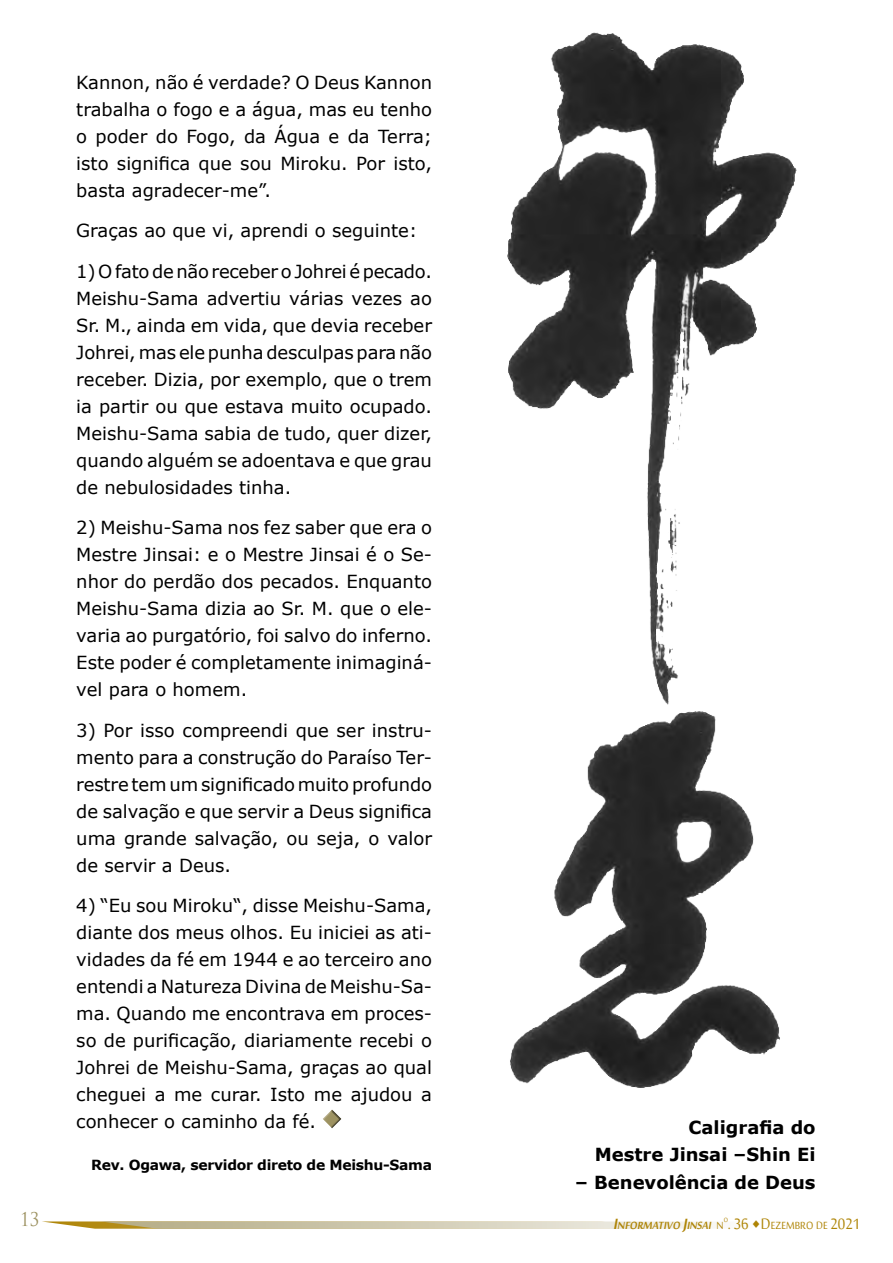
<style>
.page{position:relative;width:893px;height:1263px;background:#fff}
.page>*{position:absolute;margin:0;border:0;box-sizing:border-box;transform-origin:0 0}
.t1{font:700 53.7px "Sakkal Majalla";color:#ae8405;scale:.9 1}
.t2{font:20.55px "Sakkal Majalla";color:#ae8405;scale:.9 1}
.t3{font:18.45px "Trajan Pro";color:#9d9261;scale:.9 1}
.Jinsai_texto{font:18px/27px "Verdana";color:#000;text-align:justify}
.jinsai_legenda{font:700 18px "Verdana";color:#000}
.t4{font:italic 700 14.4px "Sakkal Majalla";color:#ae8405;scale:.9 1}
.t5{font:14.4px "Sakkal Majalla";color:#ae8405;scale:.9 1}
.Jinsai_fonte{font:700 13.95px "Verdana";letter-spacing:-.02em;color:#000}
.t6{font:8.4px "Sakkal Majalla";color:#ae8405;scale:.9 1}
.s1{font-size:20.55px}
.s2{font-weight:400;font-style:normal}
</style>
<div class="page">
<svg style="left:42px;top:1221px;width:674px;height:8px;background:#d5ccae"></svg>
<svg style="left:323px;top:1109px;width:19px;height:19px"></svg>
<img style="left:507px;top:32px;width:290px;height:1056px">
<p class="Jinsai_texto" style="left:76px;top:69px;width:357px">Kannon, não é verdade? O Deus Kannon trabalha o fogo e a água, mas eu tenho o poder do Fogo, da Água e da Terra; isto significa que sou Miroku. Por isto, basta agradecer-me”.</p>
<p class="Jinsai_texto" style="left:76px;top:217px;width:342px">Graças ao que vi, aprendi o seguinte:</p>
<p class="Jinsai_texto" style="left:76px;top:258px;width:357px">1) O fato de não receber o Johrei é pecado.<br>Meishu-Sama advertiu várias vezes ao Sr. M., ainda em vida, que devia receber Johrei, mas ele punha desculpas para não receber. Dizia, por exemplo, que o trem ia partir ou que estava muito ocupado.<br>Meishu-Sama sabia de tudo, quer dizer, quando alguém se adoentava e que grau de nebulosidades tinha.</p>
<p class="Jinsai_texto" style="left:76px;top:514px;width:357px">2) Meishu-Sama nos fez saber que era o Mestre Jinsai: e o Mestre Jinsai é o Se&shy;nhor do perdão dos pecados. Enquanto Meishu-Sama dizia ao Sr. M. que o ele&shy;varia ao purgatório, foi salvo do inferno.<br>Este poder é completamente inimaginá&shy;vel para o homem.</p>
<p class="Jinsai_texto" style="left:76px;top:717px;width:357px">3) Por isso compreendi que ser instru&shy;mento para a construção do Paraíso Ter&shy;restre tem um significado muito profundo de salvação e que servir a Deus significa uma grande salvação, ou seja, o valor de servir a Deus.</p>
<p class="Jinsai_texto" style="left:76px;top:892px;width:357px">4) “Eu sou Miroku“, disse Meishu-Sama, diante dos meus olhos. Eu iniciei as ati&shy;vidades da fé em 1944 e ao terceiro ano entendi a Natureza Divina de Meishu-Sa&shy;ma. Quando me encontrava em proces&shy;so de purificação, diariamente recebi o Johrei de Meishu-Sama, graças ao qual cheguei a me curar. Isto me ajudou a conhecer o caminho da fé.</p>
<p class="Jinsai_fonte" style="left:91px;top:1155px;width:342px">Rev. Ogawa, servidor direto de Meishu-Sama</p>
<p class="jinsai_legenda" style="left:688px;top:1115px;width:129px">Caligrafia do</p>
<p class="jinsai_legenda" style="left:595px;top:1142px;width:222px">Mestre Jinsai –Shin Ei</p>
<p class="jinsai_legenda" style="left:575px;top:1169px;width:242px">– Benevolência de Deus</p>
<p class="t3" style="left:20px;top:1207px;width:23px">13</p>
<p class="t2" style="left:728px;top:1213px;width:25px">. 36</p>
<h1 class="t1" style="left:751px;top:1183px;width:12px">.</h1>
<p class="t5" style="left:761px;top:1218px;width:112px"><span class="s1">D</span>ezembro de <span class="s1">2021</span></p>
<p class="t4" style="left:613px;top:1218px;width:124px"><span class="s1">I</span> nformativo <span class="s1">J</span>insai <span class="s2">n</span></p>
<p class="t6" style="left:724px;top:1216px;width:6px">o</p>
</div>
